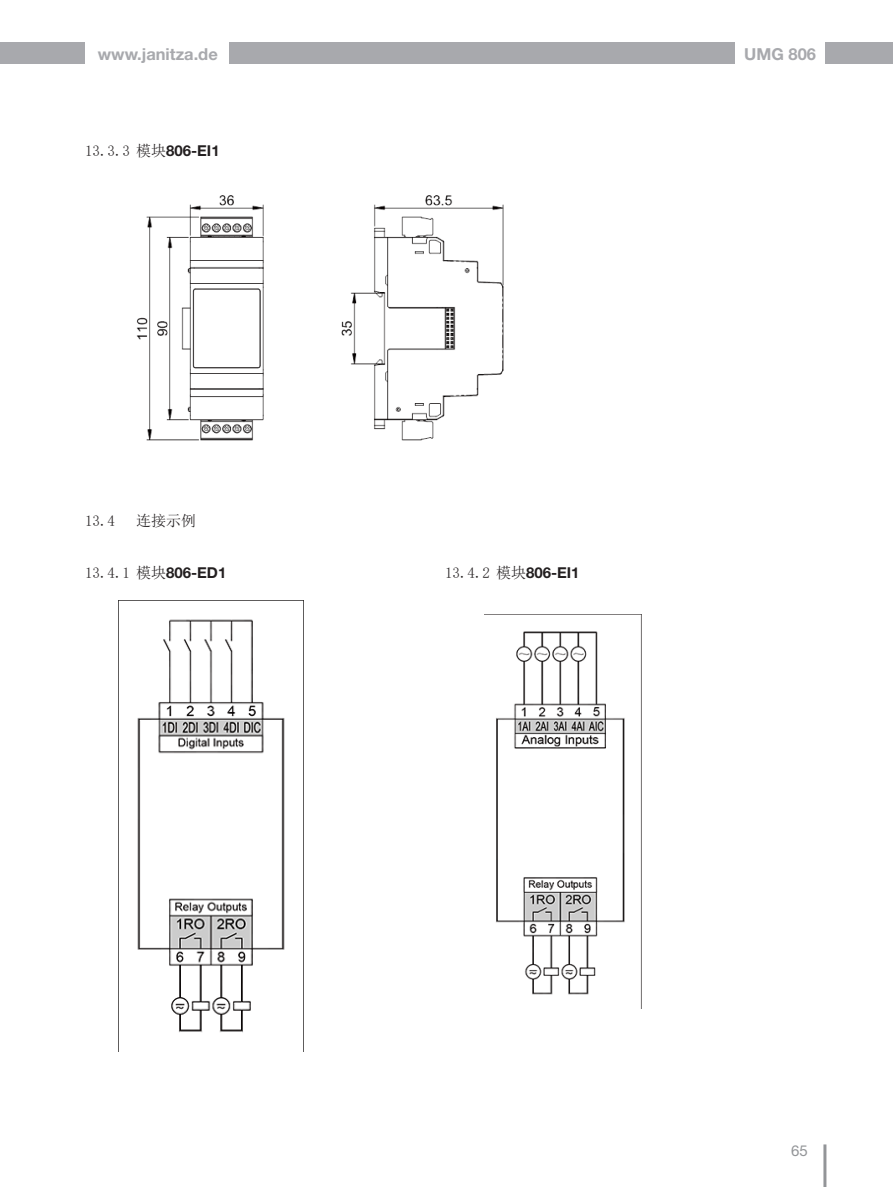
<style>
.page{position:relative;width:893px;height:1187px;background:#fff}
.page>*{position:absolute;margin:0;border:0;box-sizing:border-box;transform-origin:0 0}
.t1{font:700 16.5px "Helvetica Neue LT";color:#a8a9ad}
.t2{font:15px "Sim Sun";color:#231f20}
.t3{font:15px "Helvetica Neue LT";color:#939598}
.s1{font-family:"Helvetica Neue LT";font-weight:700}
</style>
<div class="page">
<hr style="left:823px;top:1144px;width:3px;height:42px;background:#939598">
<div style="left:230px;top:43px;width:505px;height:21px;background:#a8a9ad"></div>
<div style="left:825px;top:43px;width:68px;height:21px;background:#a8a9ad"></div>
<div style="left:0;top:43px;width:85px;height:21px;background:#a8a9ad"></div>
<img style="left:136px;top:195px;width:368px;height:245px">
<img style="left:137px;top:601px;width:167px;height:450px">
<img style="left:485px;top:614px;width:157px;height:394px">
<p class="t1" style="left:98px;top:44px;width:122px">www.janitza.de</p>
<p class="t1" style="left:744px;top:44px;width:73px">UMG 806</p>
<p class="t2" style="left:85px;top:143px;width:136px">13.3.3 模块<span class="s1">806-EI1</span></p>
<p class="t2" style="left:85px;top:512px;width:31px">13.4</p>
<p class="t2" style="left:136px;top:512px;width:61px">连接示例</p>
<p class="t2" style="left:85px;top:564px;width:143px">13.4.1 模块<span class="s1">806-ED1</span></p>
<p class="t2" style="left:445px;top:564px;width:136px">13.4.2 模块<span class="s1">806-EI1</span></p>
<p class="t3" style="left:791px;top:1141px;width:18px">65</p>
</div>
